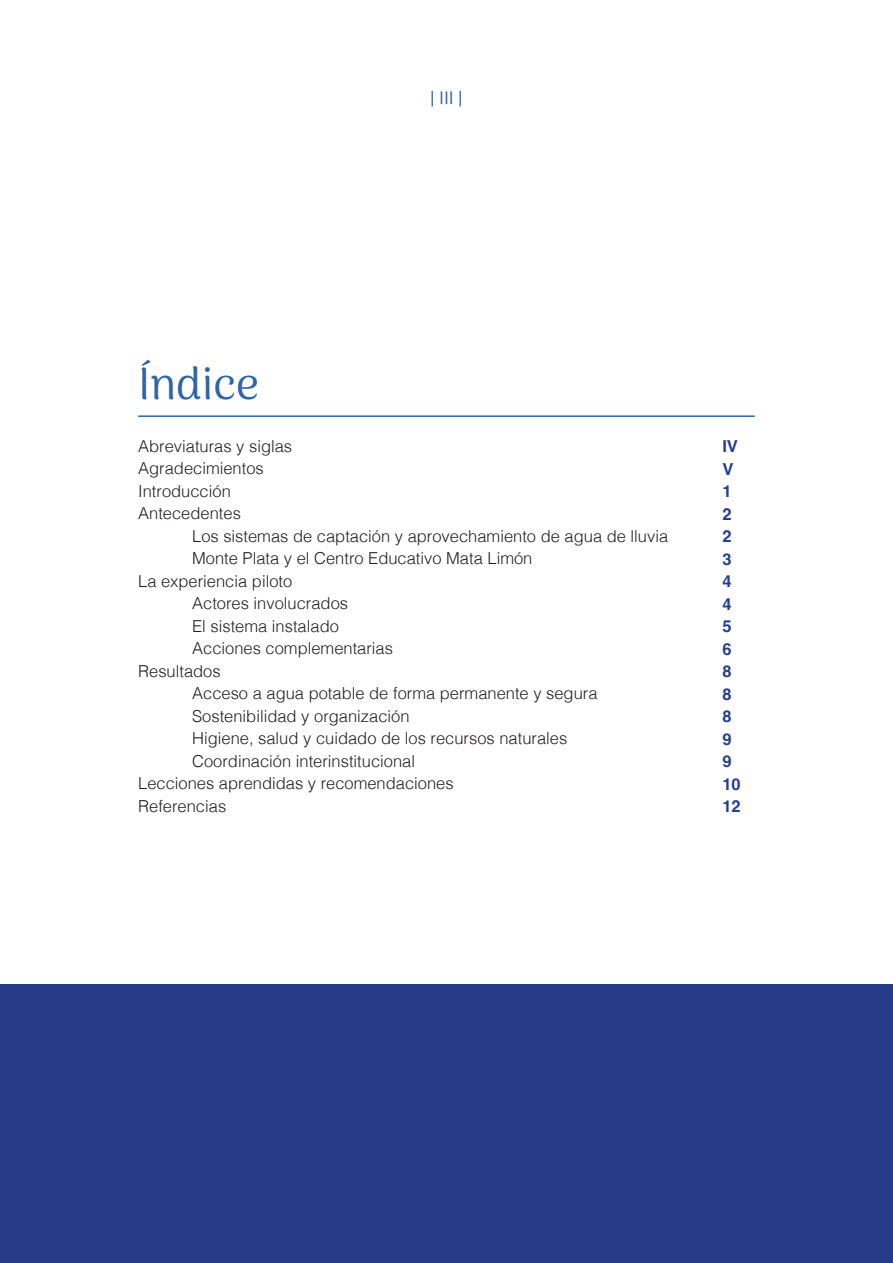
<style>
.page{position:relative;width:893px;height:1263px;background:#fff}
.page>*{position:absolute;margin:0;border:0;box-sizing:border-box;transform-origin:0 0}
.t1{font:45px "Arima Koshi";color:#2f64a7}
.t2{font:18px "Arima Koshi";color:#2f64a7}
.t3{font:300 16.5px "Helvetica";color:#231f20}
.t4{font:700 16.5px "Helvetica";color:#253f8e}
</style>
<div class="page">
<hr style="left:138px;top:415px;width:617px;height:2px;background:#2f64a7">
<div style="left:0;top:984px;width:893px;height:279px;background:#263c88"></div>
<p class="t2" style="left:430px;top:88px;width:35px">| III |</p>
<p class="t1" style="left:138px;top:357px;width:123px">Índice</p>
<p class="t3" style="left:138px;top:432px;width:156px">Abreviaturas y siglas</p>
<p class="t3" style="left:138px;top:454px;width:127px">Agradecimientos</p>
<p class="t3" style="left:138px;top:477px;width:94px">Introducción</p>
<p class="t3" style="left:138px;top:499px;width:104px">Antecedentes</p>
<p class="t3" style="left:192px;top:522px;width:477px">Los sistemas de captación y aprovechamiento de agua de lluvia</p>
<p class="t3" style="left:192px;top:544px;width:342px">Monte Plata y el Centro Educativo Mata Limón</p>
<p class="t3" style="left:138px;top:567px;width:156px">La experiencia piloto</p>
<p class="t3" style="left:192px;top:589px;width:157px">Actores involucrados</p>
<p class="t3" style="left:192px;top:612px;width:148px">El sistema instalado</p>
<p class="t3" style="left:192px;top:634px;width:202px">Acciones complementarias</p>
<p class="t3" style="left:138px;top:657px;width:84px">Resultados</p>
<p class="t3" style="left:192px;top:679px;width:407px">Acceso a agua potable de forma permanente y segura</p>
<p class="t3" style="left:192px;top:702px;width:219px">Sostenibilidad y organización</p>
<p class="t3" style="left:192px;top:724px;width:377px">Higiene, salud y cuidado de los recursos naturales</p>
<p class="t3" style="left:192px;top:747px;width:224px">Coordinación interinstitucional</p>
<p class="t3" style="left:138px;top:769px;width:317px">Lecciones aprendidas y recomendaciones</p>
<p class="t3" style="left:138px;top:792px;width:90px">Referencias</p>
<p class="t4" style="left:722px;top:436px;width:17px">IV</p>
<p class="t4" style="left:722px;top:459px;width:13px">V</p>
<p class="t4" style="left:722px;top:481px;width:11px">1</p>
<p class="t4" style="left:722px;top:504px;width:11px">2</p>
<p class="t4" style="left:722px;top:526px;width:11px">2</p>
<p class="t4" style="left:722px;top:549px;width:11px">3</p>
<p class="t4" style="left:722px;top:571px;width:11px">4</p>
<p class="t4" style="left:722px;top:594px;width:11px">4</p>
<p class="t4" style="left:722px;top:616px;width:11px">5</p>
<p class="t4" style="left:722px;top:639px;width:11px">6</p>
<p class="t4" style="left:722px;top:661px;width:11px">8</p>
<p class="t4" style="left:722px;top:684px;width:11px">8</p>
<p class="t4" style="left:722px;top:706px;width:11px">8</p>
<p class="t4" style="left:722px;top:729px;width:11px">9</p>
<p class="t4" style="left:722px;top:751px;width:11px">9</p>
<p class="t4" style="left:722px;top:774px;width:20px">10</p>
<p class="t4" style="left:722px;top:796px;width:20px">12</p>
</div>
